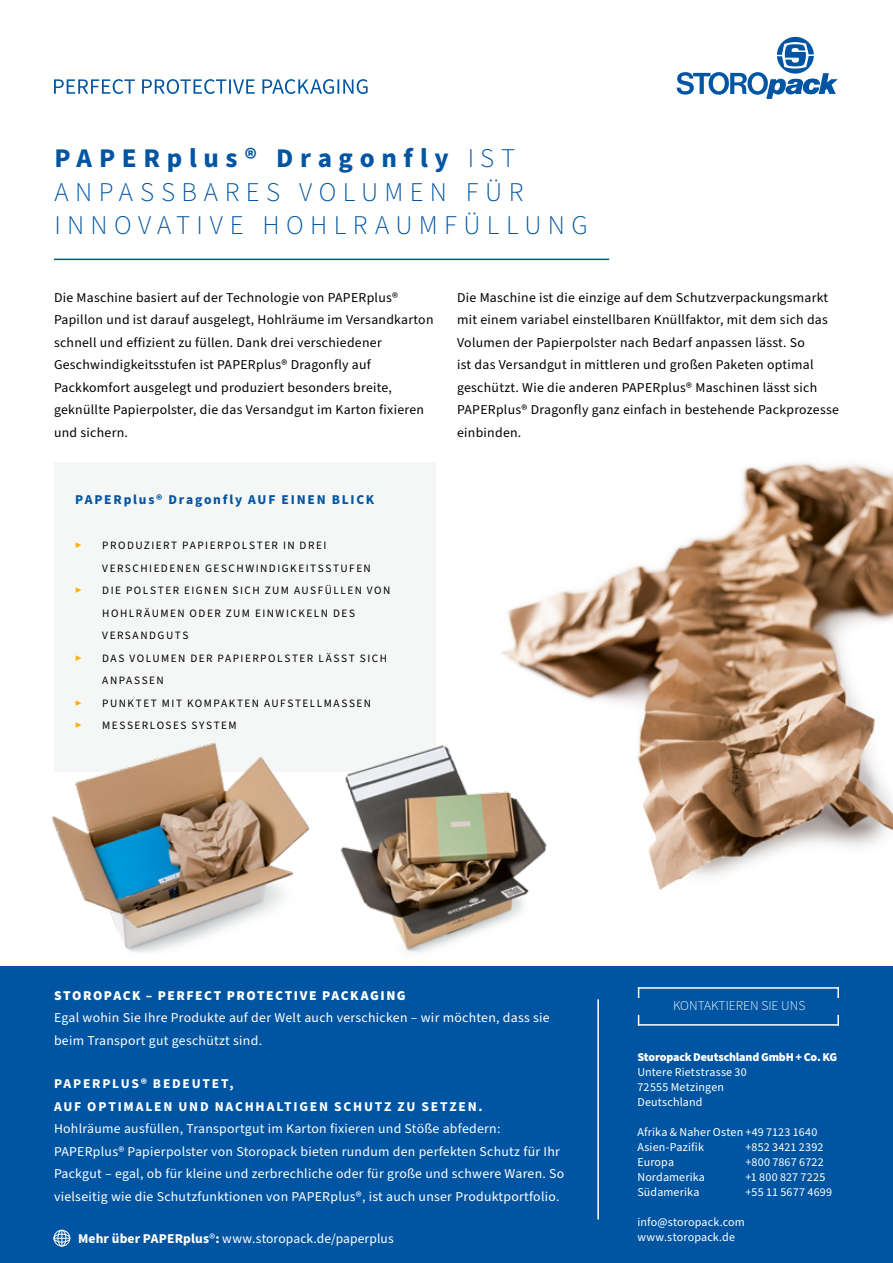
<style>
.page{position:relative;width:893px;height:1263px;background:#fff}
.page>*{position:absolute;margin:0;border:0;box-sizing:border-box;transform-origin:0 0}
.Headline_blue__bold{font:300 27px "Source Sans Pro";letter-spacing:.235em;color:#0055a3}
.Headline_blue__bold-2{font:700 27px "Source Sans Pro";letter-spacing:.25em;color:#0055a3}
.Text_body_black__reg{font:13.5px/22.5px "Source Sans Pro";letter-spacing:.02em;color:#000}
.Text_body_white__reg{font:13.5px/22.5px "Source Sans Pro";letter-spacing:.02em;color:#fff}
.Subheadline__white{font:700 13.5px "Source Sans Pro";letter-spacing:.135em;color:#fff}
.Subheadline__white-2{font:900 13.5px "Source Sans Pro";letter-spacing:.11em;color:#fff}
.Subheadline_blue__bo{font:700 13.5px "Source Sans Pro";letter-spacing:.13em;color:#0055a3}
.t1{font:300 13.5px "Source Sans Pro";color:#fff}
.t2{font:12px/15px "Source Sans Pro";letter-spacing:.015em;color:#fff}
.t3{font:11.25px/22.5px "Source Sans Pro";letter-spacing:.135em;color:#000}
.t4{font:11.25px "Source Sans Pro";color:#fab200}
.s1{font-weight:300}
.s2{font-weight:700}
.s3{font-weight:900}
</style>
<div class="page">
<div style="left:0;top:966px;width:893px;height:297px;background:#0055a3"></div>
<hr style="left:597px;top:999px;width:2px;height:220px;background:#fff">
<svg style="left:677px;top:37px;width:161px;height:62px"></svg>
<svg style="left:54px;top:79px;width:314px;height:15px"></svg>
<svg style="left:54px;top:1230px;width:16px;height:16px"></svg>
<hr style="left:638px;top:987px;width:201px;height:2px;background:#fff">
<svg style="left:837px;top:987px;width:2px;height:11px"></svg>
<hr style="left:638px;top:1024px;width:201px;height:2px;background:#fff">
<svg style="left:837px;top:1015px;width:2px;height:11px"></svg>
<img style="left:501px;top:462px;width:392px;height:428px">
<div style="left:54px;top:462px;width:382px;height:310px;background:#f5f6f6"></div>
<img style="left:379px;top:728px;width:242px;height:225px">
<img style="left:52px;top:742px;width:327px;height:211px">
<hr style="left:54px;top:259px;width:555px;height:1px;background:#0055a3">
<p class="Headline_blue__bold-2" style="left:54px;top:140px;width:462px">PAPERplus® Dragonfly <span class="s1">IST</span></p>
<p class="Headline_blue__bold" style="left:54px;top:174px;width:470px">ANPASSBARES VOLUMEN FÜR</p>
<p class="Headline_blue__bold" style="left:54px;top:207px;width:535px">INNOVATIVE HOHLRAUMFÜLLUNG</p>
<p class="Text_body_black__reg" style="left:54px;top:287px;width:381px">Die Maschine basiert auf der Technologie von PAPERplus® Papillon und ist darauf ausgelegt, Hohlräume im Versandkarton schnell und effizient zu füllen. Dank drei verschiedener Geschwindigkeitsstufen ist PAPERplus® Dragonfly auf Packkomfort ausgelegt und produziert besonders breite, geknüllte Papierpolster, die das Versandgut im Karton fixieren und sichern.</p>
<p class="Text_body_black__reg" style="left:457px;top:287px;width:383px">Die Maschine ist die einzige auf dem Schutzverpackungsmarkt mit einem variabel einstellbaren Knüllfaktor, mit dem sich das Volumen der Papierpolster nach Bedarf anpassen lässt. So<br>ist das Versandgut in mittleren und großen Paketen optimal geschützt. Wie die anderen PAPERplus® Maschinen lässt sich PAPERplus® Dragonfly ganz einfach in bestehende Packprozesse einbinden.</p>
<p class="Subheadline_blue__bo" style="left:75px;top:491px;width:301px">PAPERplus® Dragonfly AUF EINEN BLICK</p>
<p class="t4" style="left:75px;top:538px;width:8px">▶</p>
<p class="t3" style="left:102px;top:535px;width:270px">PRODUZIERT PAPIERPOLSTER IN DREI<br>VERSCHIEDENEN GESCHWINDIGKEITSSTUFEN</p>
<p class="t4" style="left:75px;top:583px;width:8px">▶</p>
<p class="t3" style="left:102px;top:580px;width:290px">DIE POLSTER EIGNEN SICH ZUM AUSFÜLLEN VON<br>HOHLRÄUMEN ODER ZUM EINWICKELN DES<br>VERSANDGUTS</p>
<p class="t4" style="left:75px;top:651px;width:8px">▶</p>
<p class="t3" style="left:102px;top:647px;width:286px">DAS VOLUMEN DER PAPIERPOLSTER LÄSST SICH<br>ANPASSEN</p>
<p class="t4" style="left:75px;top:696px;width:8px">▶</p>
<p class="t3" style="left:102px;top:692px;width:270px">PUNKTET MIT KOMPAKTEN AUFSTELLMASSEN</p>
<p class="t4" style="left:75px;top:718px;width:8px">▶</p>
<p class="t3" style="left:102px;top:715px;width:136px">MESSERLOSES SYSTEM</p>
<p class="Subheadline__white-2" style="left:54px;top:986px;width:353px">STOROPACK – PERFECT PROTECTIVE PACKAGING</p>
<p class="Text_body_white__reg" style="left:54px;top:1007px;width:497px">Egal wohin Sie Ihre Produkte auf der Welt auch verschicken – wir möchten, dass sie beim Transport gut geschützt sind.</p>
<p class="Subheadline__white" style="left:54px;top:1074px;width:181px">PAPERPLUS® BEDEUTET,</p>
<p class="Subheadline__white" style="left:54px;top:1097px;width:430px">AUF OPTIMALEN UND NACHHALTIGEN SCHUTZ ZU SETZEN.</p>
<p class="Text_body_white__reg" style="left:54px;top:1118px;width:512px">Hohlräume ausfüllen, Transportgut im Karton fixieren und Stöße abfedern:<br>PAPERplus® Papierpolster von Storopack bieten rundum den perfekten Schutz für Ihr Packgut – egal, ob für kleine und zerbrechliche oder für große und schwere Waren. So vielseitig wie die Schutzfunktionen von PAPERplus®, ist auch unser Produktportfolio.</p>
<p class="Text_body_white__reg" style="left:78px;top:1227px;width:317px"><span class="s2">Mehr über PAPERplus</span>®<span class="s2">:</span> www.storopack.de/paperplus</p>
<p class="t1" style="left:673px;top:997px;width:134px">KONTAKTIEREN SIE UNS</p>
<p class="t2" style="left:637px;top:1049px;width:201px"><span class="s3">Storopack Deutschland GmbH + Co. KG<br></span>Untere Rietstrasse 30<br>72555 Metzingen<br>Deutschland</p>
<p class="t2" style="left:637px;top:1124px;width:182px">Afrika &amp; Naher Osten +49 7123 1640<br>Asien-Pazifik</p>
<p class="t2" style="left:745px;top:1139px;width:79px">+852 3421 2392</p>
<p class="t2" style="left:637px;top:1154px;width:38px">Europa</p>
<p class="t2" style="left:745px;top:1154px;width:80px">+800 7867 6722</p>
<p class="t2" style="left:637px;top:1169px;width:69px">Nordamerika</p>
<p class="t2" style="left:745px;top:1169px;width:81px">+1 800 827 7225</p>
<p class="t2" style="left:637px;top:1184px;width:63px">Südamerika</p>
<p class="t2" style="left:745px;top:1184px;width:88px">+55 11 5677 4699</p>
<p class="t2" style="left:637px;top:1214px;width:109px">info@storopack.com www.storopack.de</p>
</div>
